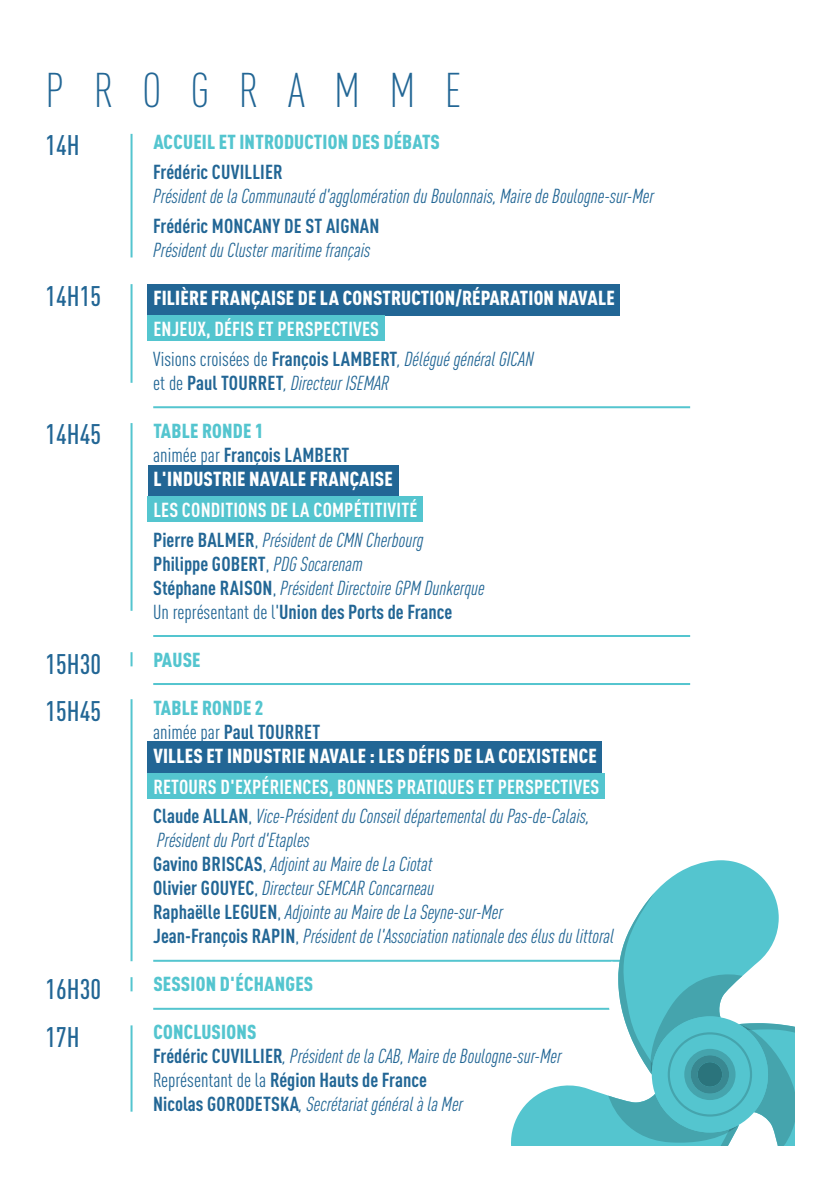
<style>
.page{position:relative;width:840px;height:1191px;background:#fff}
.page>*{position:absolute;margin:0;border:0;box-sizing:border-box;transform-origin:0 0}
.t1{font:300 condensed 48px "DIN Pro";letter-spacing:.61em;color:#226695}
.t2{font:500 condensed 28px "DIN Pro";color:#226695}
.t3{font:italic condensed 20px/24px "DIN Pro";color:#226695}
.t4{font:700 condensed 20px/24px "DIN Pro";color:#226695}
.t5{font:900 condensed 20px "DIN Pro";letter-spacing:.01em;color:#fff}
.t6{font:700 condensed 20px "DIN Pro";letter-spacing:.01em;color:#fff}
.t7{font:900 condensed 20px/24px "DIN Pro";letter-spacing:.01em;color:#54c5cf}
.s1{font-weight:700;font-style:normal}
.s2{font-style:normal}
.s3{font-weight:900;color:#54c5cf}
.s4{font-weight:400}
.s5{font-weight:400;font-style:italic}
.s6{font-weight:400;color:#226695}
.s7{font-weight:700;color:#226695}
</style>
<div class="page">
<div style="left:147px;top:284px;width:473px;height:31px;background:#226695"></div>
<div style="left:147px;top:315px;width:237px;height:26px;background:#54c5cf"></div>
<hr style="left:153px;top:406px;width:536px;height:2px;background:#54c5cf">
<div style="left:147px;top:465px;width:251px;height:31px;background:#226695"></div>
<div style="left:147px;top:496px;width:276px;height:25px;background:#54c5cf"></div>
<hr style="left:153px;top:635px;width:536px;height:2px;background:#54c5cf">
<hr style="left:153px;top:683px;width:536px;height:2px;background:#54c5cf">
<div style="left:147px;top:741px;width:455px;height:32px;background:#226695"></div>
<div style="left:147px;top:772px;width:457px;height:26px;background:#54c5cf"></div>
<hr style="left:153px;top:959px;width:536px;height:2px;background:#54c5cf">
<hr style="left:153px;top:1007px;width:536px;height:2px;background:#54c5cf">
<hr style="left:130px;top:134px;width:2px;height:123px;background:#54c5cf">
<hr style="left:130px;top:284px;width:2px;height:99px;background:#54c5cf">
<hr style="left:130px;top:423px;width:2px;height:188px;background:#54c5cf">
<svg style="left:130px;top:652px;width:2px;height:14px"></svg>
<svg style="left:130px;top:977px;width:2px;height:14px"></svg>
<hr style="left:130px;top:1025px;width:2px;height:86px;background:#54c5cf">
<hr style="left:130px;top:699px;width:2px;height:262px;background:#54c5cf">
<svg style="left:510px;top:860px;width:284px;height:285px"></svg>
<div style="left:697px;top:1062px;width:24px;height:24px;background:#2b747c;border-radius:50%"></div>
<p class="t1" style="left:46px;top:56px;width:417px">PROGRAMME</p>
<p class="t2" style="left:45px;top:125px;width:36px">14H</p>
<p class="t2" style="left:45px;top:275px;width:57px">14H15</p>
<p class="t2" style="left:45px;top:414px;width:57px">14H45</p>
<p class="t2" style="left:45px;top:643px;width:57px">15H30</p>
<p class="t2" style="left:45px;top:690px;width:57px">15H45</p>
<p class="t2" style="left:45px;top:968px;width:57px">16H30</p>
<p class="t2" style="left:45px;top:1016px;width:36px">17H</p>
<p class="t7" style="left:153px;top:128px;width:288px">ACCUEIL ET INTRODUCTION DES DÉBATS</p>
<p class="t3" style="left:153px;top:159px;width:502px"><span class="s1">Frédéric CUVILLIER<br></span>Président de la Communauté d'agglomération du Boulonnais, Maire de Boulogne-sur-Mer</p>
<p class="t4" style="left:153px;top:212px;width:227px">Frédéric MONCANY DE ST AIGNAN</p>
<p class="t3" style="left:153px;top:237px;width:219px">Président du Cluster maritime français</p>
<p class="t5" style="left:153px;top:282px;width:462px">FILIÈRE FRANÇAISE DE LA CONSTRUCTION/RÉPARATION NAVALE</p>
<p class="t6" style="left:153px;top:314px;width:227px">ENJEUX, DÉFIS ET PERSPECTIVES</p>
<p class="t3" style="left:153px;top:345px;width:382px"><span class="s2">Visions croisées de</span> <span class="s1">François LAMBERT</span>, Délégué général GICAN <span class="s2">et de</span> <span class="s1">Paul TOURRET</span>, Directeur ISEMAR</p>
<p class="t4" style="left:153px;top:417px;width:198px"><span class="s3">TABLE RONDE 1<br></span><span class="s4">animée par</span> François LAMBERT</p>
<p class="t5" style="left:153px;top:463px;width:241px">L'INDUSTRIE NAVALE FRANÇAISE</p>
<p class="t6" style="left:153px;top:495px;width:265px">LES CONDITIONS DE LA COMPÉTITIVITÉ</p>
<p class="t3" style="left:153px;top:526px;width:272px"><span class="s1">Pierre BALMER</span><span class="s2">,</span> Président de CMN Cherbourg</p>
<p class="t4" style="left:153px;top:550px;width:211px">Philippe GOBERT<span class="s4">,</span> <span class="s5">PDG Socarenam</span></p>
<p class="t3" style="left:153px;top:574px;width:333px"><span class="s1">Stéphane RAISON</span><span class="s2">,</span> Président Directoire GPM Dunkerque</p>
<p class="t4" style="left:153px;top:598px;width:300px"><span class="s4">Un représentant de l'</span>Union des Ports de France</p>
<p class="t7" style="left:153px;top:645px;width:49px">PAUSE</p>
<p class="t7" style="left:153px;top:693px;width:168px">TABLE RONDE 2<br><span class="s6">animée par</span> <span class="s7">Paul TOURRET</span></p>
<p class="t5" style="left:153px;top:740px;width:444px">VILLES ET INDUSTRIE NAVALE : LES DÉFIS DE LA COEXISTENCE</p>
<p class="t6" style="left:153px;top:771px;width:447px">RETOURS D'EXPÉRIENCES, BONNES PRATIQUES ET PERSPECTIVES</p>
<p class="t3" style="left:153px;top:803px;width:437px"><span class="s1">Claude ALLAN</span><span class="s2">,</span> Vice-Président du Conseil départemental du Pas-de-Calais,<br>Président du Port d'Etaples</p>
<p class="t3" style="left:153px;top:851px;width:280px"><span class="s1">Gavino BRISCAS</span><span class="s2">,</span> Adjoint au Maire de La Ciotat</p>
<p class="t3" style="left:153px;top:875px;width:282px"><span class="s1">Olivier GOUYEC</span><span class="s2">,</span> Directeur SEMCAR Concarneau</p>
<p class="t3" style="left:153px;top:899px;width:351px"><span class="s1">Raphaëlle LEGUEN</span><span class="s2">,</span> Adjointe au Maire de La Seyne-sur-Mer</p>
<p class="t3" style="left:153px;top:923px;width:462px"><span class="s1">Jean-François RAPIN</span><span class="s2">,</span> Président de l'Association nationale des élus du littoral</p>
<p class="t7" style="left:153px;top:970px;width:161px">SESSION D'ÉCHANGES</p>
<p class="t7" style="left:153px;top:1018px;width:105px">CONCLUSIONS</p>
<p class="t3" style="left:153px;top:1043px;width:409px"><span class="s1">Frédéric CUVILLIER</span>, Président de la CAB, Maire de Boulogne-sur-Mer</p>
<p class="t4" style="left:153px;top:1066px;width:275px"><span class="s4">Représentant de la</span> Région Hauts de France</p>
<p class="t3" style="left:153px;top:1091px;width:311px"><span class="s1">Nicolas GORODETSKA</span>, Secrétariat général à la Mer</p>
</div>
